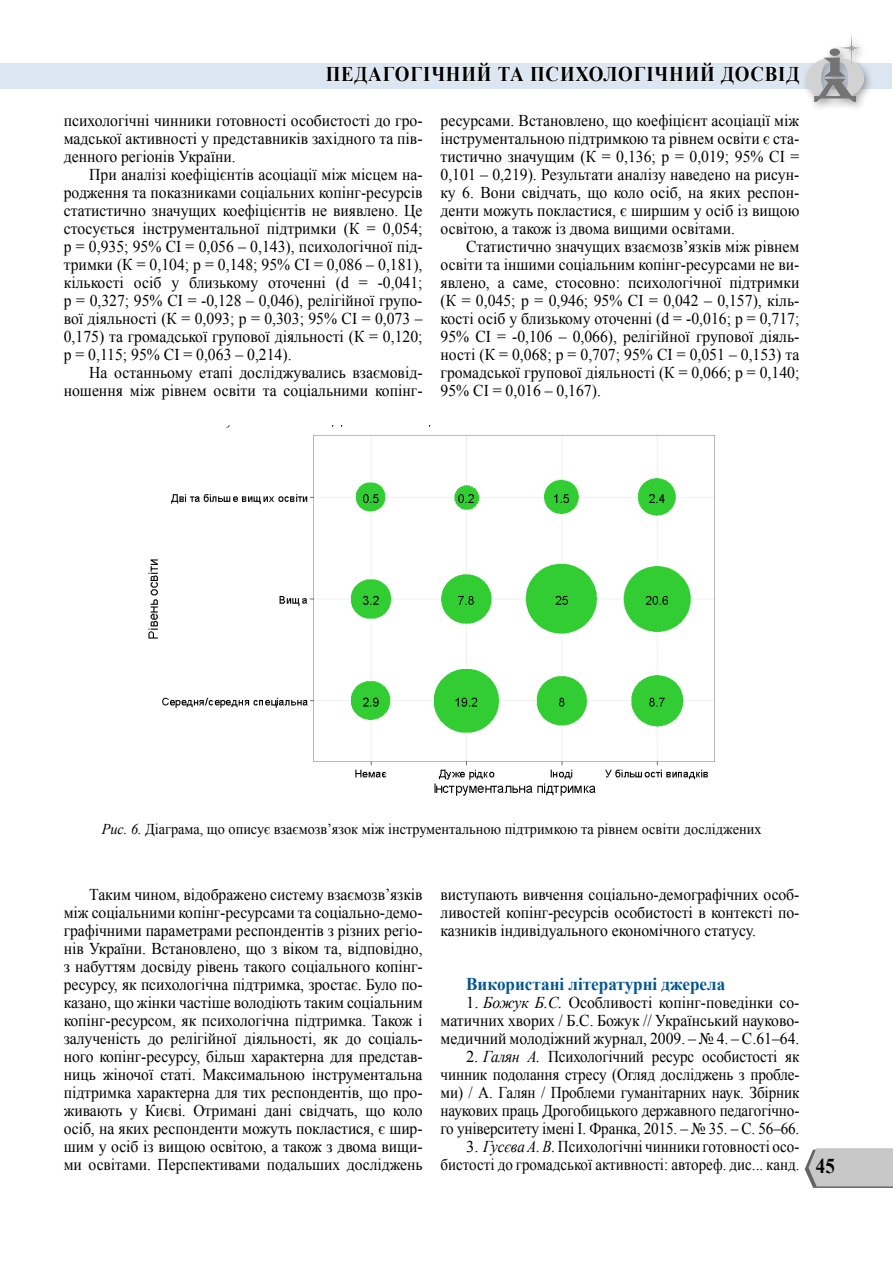
<style>
.page{position:relative;width:893px;height:1263px;background:#fff}
.page>*{position:absolute;margin:0;border:0;box-sizing:border-box;transform-origin:0 0}
.t1{font:700 21px "Times New Roman";letter-spacing:.04em;color:#000;scale:.9 1}
.t2{font:700 18px "Times New Roman";color:#005791;scale:.95 1}
.t3{font:16.5px/18px "Times New Roman";color:#000;text-align:justify;scale:.95 1}
.t4{font:16.5px/18px "Times New Roman";color:#000;text-align:justify}
.t5{font:15px "Times New Roman";color:#000;scale:.95 1}
.s1{font-style:italic}
</style>
<div class="page">
<div style="left:0;top:63px;width:891px;height:26px;background:#dce6f2"></div>
<svg style="left:805px;top:1148px;width:88px;height:40px;background:#c3c3c3"></svg>
<div style="left:800px;top:31px;width:73px;height:82px;background:#000;opacity:.37"></div>
<img style="left:807px;top:32px;width:57px;height:69px">
<svg style="left:325px;top:63px;width:167px;height:22px"></svg>
<svg style="left:498px;top:66px;width:26px;height:15px"></svg>
<svg style="left:530px;top:63px;width:270px;height:22px"></svg>
<img style="left:148px;top:425px;width:567px;height:371px">
<p class="t1" style="left:326px;top:59px;width:34px">Педагогічний</p>
<p class="t1" style="left:498px;top:59px;width:53px">та психологічний</p>
<p class="t1" style="left:721px;top:59px;width:89px">ДОСВІД</p>
<p class="t3" style="left:64px;top:111px;width:379px">психологічні чинники готовності особистості до гро&shy;мадської активності у представників західного та пів&shy;денного регіонів України.</p>
<p class="t3" style="left:64px;top:165px;width:379px;text-indent:26px">При аналізі коефіцієнтів асоціації між місцем на&shy;родження та показниками соціальних копінг-ресурсів статистично значущих коефіцієнтів не виявлено. Це стосується інструментальної підтримки (К = 0,054; p = 0,935; 95% CI = 0,056 – 0,143), психологічної під&shy;тримки (К = 0,104; p = 0,148; 95% CI = 0,086 – 0,181), кількості осіб у близькому оточенні (d = -0,041; p = 0,327; 95% CI = -0,128 – 0,046), релігійної групо&shy;вої діяльності (К = 0,093; p = 0,303; 95% CI = 0,073 – 0,175) та громадської групової діяльності (К = 0,120; p = 0,115; 95% CI = 0,063 – 0,214).</p>
<p class="t3" style="left:64px;top:363px;width:379px;text-align:right">На останньому етапі досліджувались взаємовід&shy;ношення між рівнем освіти та соціальними копінг-</p>
<p class="t3" style="left:441px;top:111px;width:379px">ресурсами. Встановлено, що коефіцієнт асоціації між інструментальною підтримкою та рівнем освіти є ста&shy;тистично значущим (К = 0,136; p = 0,019; 95% CI = 0,101 – 0,219). Результати аналізу наведено на рисун&shy;ку 6. Вони свідчать, що коло осіб, на яких респон&shy;денти можуть покластися, є ширшим у осіб із вищою освітою, а також із двома вищими освітами.</p>
<p class="t3" style="left:441px;top:237px;width:379px;text-indent:26px">Статистично значущих взаємозв’язків між рівнем освіти та іншими соціальним копінг-ресурсами не ви&shy;явлено, а саме, стосовно: психологічної підтримки (К = 0,045; p = 0,946; 95% CI = 0,042 – 0,157), кіль&shy;кості осіб у близькому оточенні (d = -0,016; p = 0,717; 95% CI = -0,106 – 0,066), релігійної групової діяль&shy;ності (К = 0,068; p = 0,707; 95% CI = 0,051 – 0,153) та громадської групової діяльності (К = 0,066; p = 0,140; 95% CI = 0,016 – 0,167).</p>
<p class="t5" style="left:102px;top:819px;width:696px"><span class="s1">Рис. 6.</span> Діаграма, що описує взаємозв’язок між інструментальною підтримкою та рівнем освіти досліджених</p>
<p class="t3" style="left:64px;top:885px;width:379px;text-indent:26px">Таким чином, відображено систему взаємозв’язків між соціальними копінг-ресурсами та соціально-демо&shy;графічними параметрами респондентів з різних регіо&shy;нів України. Встановлено, що з віком та, відповідно, з набуттям досвіду рівень такого соціального копінг&shy;ресурсу, як психологічна підтримка, зростає. Було по&shy;казано, що жінки частіше володіють таким соціальним копінг-ресурсом, як психологічна підтримка. Також і залученість до релігійної діяльності, як до соціаль&shy;ного копінг-ресурсу, більш характерна для представ&shy;ниць жіночої статі. Максимальною інструментальна підтримка характерна для тих респондентів, що про&shy;живають у Києві. Отримані дані свідчать, що коло осіб, на яких респонденти можуть покластися, є шир&shy;шим у осіб із вищою освітою, а також з двома вищи&shy;ми освітами. Перспективами подальших досліджень</p>
<p class="t3" style="left:441px;top:885px;width:379px">виступають вивчення соціально-демографічних особ&shy;ливостей копінг-ресурсів особистості в контексті по&shy;казників індивідуального економічного статусу.</p>
<p class="t2" style="left:466px;top:972px;width:274px">Використані літературні джерела</p>
<p class="t4" style="left:441px;top:993px;width:360px;text-indent:26px">1. <span class="s1">Божук Б.С.</span> Особливості копінг-поведінки со&shy;матичних хворих / Б.С. Божук // Український науково&shy;медичний молодіжний журнал, 2009. – № 4. – С.61–64.</p>
<p class="t4" style="left:441px;top:1047px;width:360px;text-indent:26px">2. <span class="s1">Галян А.</span> Психологічний ресурс особистості як чинник подолання стресу (Огляд досліджень з пробле&shy;ми) / А. Галян / Проблеми гуманітарних наук. Збірник наукових праць Дрогобицького державного педагогічно&shy;го університету імені І. Франка, 2015. – № 35. – С. 56–66.</p>
<p class="t4" style="left:441px;top:1137px;width:360px;text-align:right">3. <span class="s1">Гусєва А. В.</span> Психологічні чинники готовності осо&shy;бистості до громадської активності: автореф. дис... канд.</p>
<p class="t1" style="left:816px;top:1151px;width:23px">45</p>
</div>
